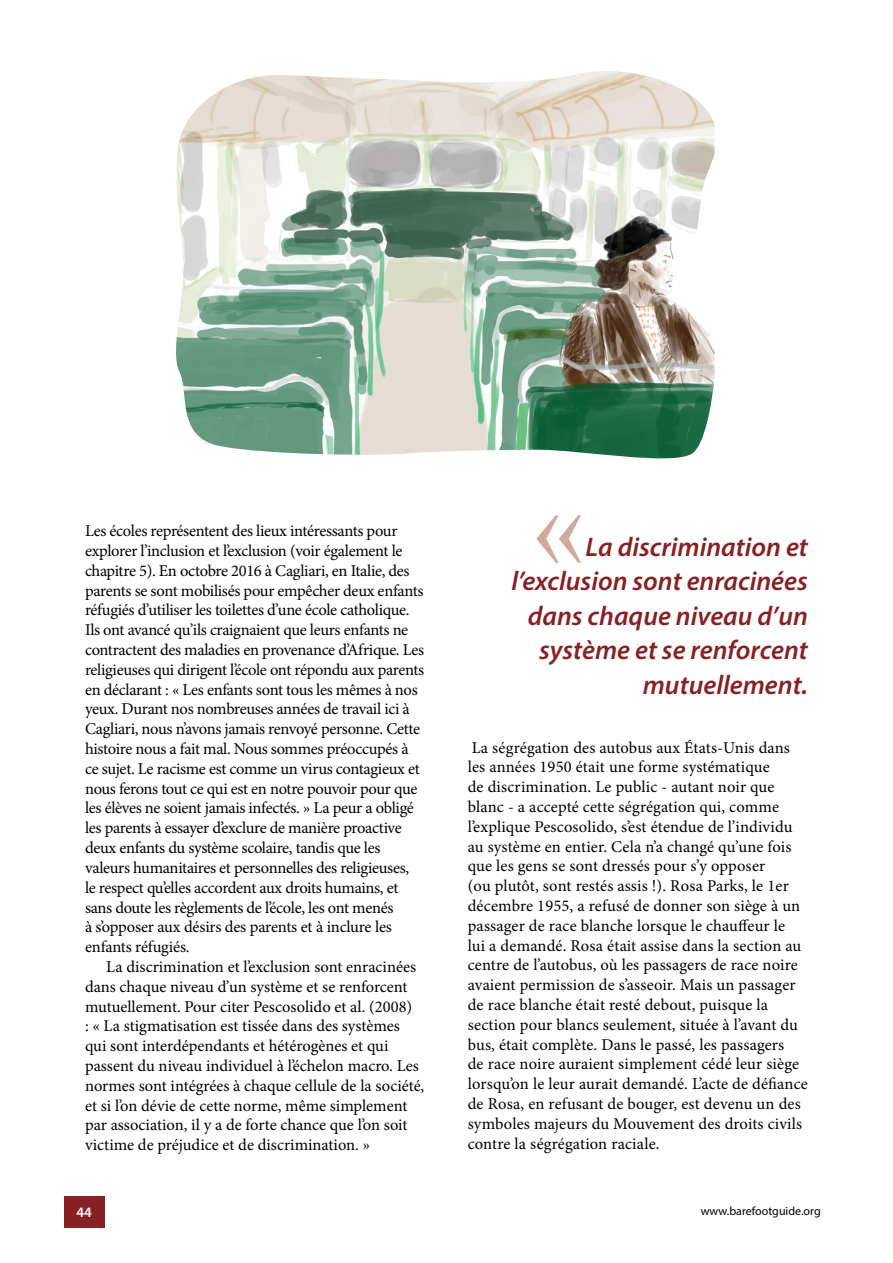
<style>
.page{position:relative;width:893px;height:1263px;background:#fff}
.page>*{position:absolute;margin:0;border:0;box-sizing:border-box;transform-origin:0 0}
.Sml_Chapter_sub-titl{font:101.85px "Times New Roman MT Std";color:#cfaa9d}
.Pull_Quote-5{font:italic 600 27px/34.5px "Myriad Pro";color:#882124;text-align:right}
.body-copy-5{font:16.5px/19.8px "Minion Pro";letter-spacing:-.01em;color:#000}
.body-copy-5-2{font:16.5px/19.8px "Minion Pro";letter-spacing:.01em;color:#000}
.body-copy-indent-5{font:16.5px/19.8px "Minion Pro";color:#000}
.t1{font:600 14.4px "Myriad Pro";color:#fff}
.t2{font:12px "Myriad Pro";color:#000}
</style>
<div class="page">
<img style="left:176px;top:71px;width:539px;height:388px">
<div style="left:64px;top:1196px;width:41px;height:32px;background:#882124"></div>
<p class="body-copy-5" style="left:85px;top:521px;width:341px">Les écoles représentent des lieux intéressants pour explorer l’inclusion et l’exclusion (voir également le chapitre 5). En octobre 2016 à Cagliari, en Italie, des parents se sont mobilisés pour empêcher deux enfants réfugiés d’utiliser les toilettes d’une école catholique.<br>Ils ont avancé qu’ils craignaient que leurs enfants ne contractent des maladies en provenance d’Afrique. Les religieuses qui dirigent l’école ont répondu aux parents en déclarant : « Les enfants sont tous les mêmes à nos yeux. Durant nos nombreuses années de travail ici à Cagliari, nous n’avons jamais renvoyé personne. Cette histoire nous a fait mal. Nous sommes préoccupés à ce sujet. Le racisme est comme un virus contagieux et nous ferons tout ce qui est en notre pouvoir pour que les élèves ne soient jamais infectés. » La peur a obligé les parents à essayer d’exclure de manière proactive deux enfants du système scolaire, tandis que les valeurs humanitaires et personnelles des religieuses,<br>le respect qu’elles accordent aux droits humains, et sans doute les règlements de l’école, les ont menés<br>à s’opposer aux désirs des parents et à inclure les enfants réfugiés.</p>
<p class="body-copy-indent-5" style="left:85px;top:957px;width:341px;text-indent:21px">La discrimination et l’exclusion sont enracinées dans chaque niveau d’un système et se renforcent mutuellement. Pour citer Pescosolido et al. (2008)<br>: « La stigmatisation est tissée dans des systèmes qui sont interdépendants et hétérogènes et qui passent du niveau individuel à l’échelon macro. Les normes sont intégrées à chaque cellule de la société, et si l’on dévie de cette norme, même simplement par association, il y a de forte chance que l’on soit victime de préjudice et de discrimination. »</p>
<p class="Sml_Chapter_sub-titl" style="left:533px;top:471px;width:52px">«</p>
<p class="Pull_Quote-5" style="left:511px;top:529px;width:298px">La discrimination et l’exclusion sont enracinées dans chaque niveau d’un système et se renforcent mutuellement.</p>
<p class="body-copy-5-2" style="left:468px;top:737px;width:342px">La ségrégation des autobus aux États-Unis dans les années 1950 était une forme systématique<br>de discrimination. Le public - autant noir que blanc - a accepté cette ségrégation qui, comme l’explique Pescosolido, s’est étendue de l’individu au système en entier. Cela n’a changé qu’une fois que les gens se sont dressés pour s’y opposer<br>(ou plutôt, sont restés assis !). Rosa Parks, le 1er décembre 1955, a refusé de donner son siège à un passager de race blanche lorsque le chauffeur le<br>lui a demandé. Rosa était assise dans la section au centre de l’autobus, où les passagers de race noire avaient permission de s’asseoir. Mais un passager de race blanche était resté debout, puisque la section pour blancs seulement, située à l’avant du bus, était complète. Dans le passé, les passagers<br>de race noire auraient simplement cédé leur siège lorsqu’on le leur aurait demandé. L’acte de défiance de Rosa, en refusant de bouger, est devenu un des symboles majeurs du Mouvement des droits civils contre la ségrégation raciale.</p>
<p class="t1" style="left:76px;top:1203px;width:17px">44</p>
<p class="t2" style="left:701px;top:1204px;width:122px">www.barefootguide.org</p>
</div>
